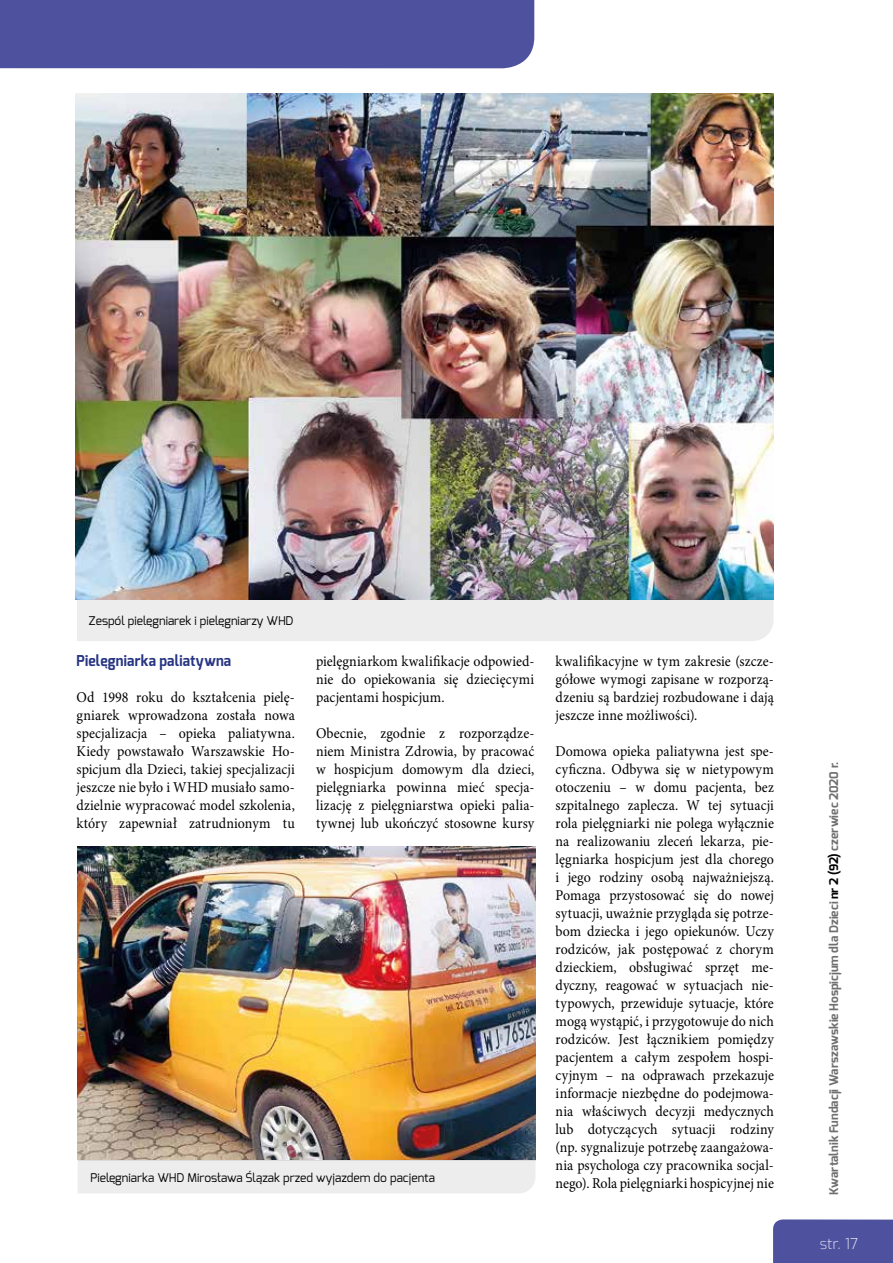
<style>
.page{position:relative;width:893px;height:1263px;background:#fff}
.page>*{position:absolute;margin:0;border:0;box-sizing:border-box;transform-origin:0 0}
.t1{font:15px/18px "Minion Pro";letter-spacing:.005em;color:#000;text-align:justify;scale:.93 1}
.t2{font:700 15px "Exo";letter-spacing:.015em;color:#283583;scale:.93 1}
.t3{font:200 15px "Exo";color:#fff}
.t4{font:12px "Exo";color:#000}
.t5{font:700 12px "Exo";color:#706f6f}
.s1{color:#000}
</style>
<div class="page">
<div style="left:773px;top:1219px;width:120px;height:44px;background:#4e519e"></div>
<div style="left:0;top:0;width:534px;height:68px;background:#4e519e"></div>
<div style="left:77px;top:599px;width:696px;height:42px;background:#ededed"></div>
<img style="left:76px;top:94px;width:697px;height:505px">
<div style="left:78px;top:1160px;width:457px;height:33px;background:#ededed"></div>
<img style="left:78px;top:846px;width:457px;height:314px">
<p class="t4" style="left:89px;top:613px;width:206px">Zespól pielęgniarek i pielęgniarzy WHD</p>
<p class="t2" style="left:77px;top:651px;width:168px">Pielęgniarka paliatywna</p>
<p class="t1" style="left:77px;top:688px;width:236px">Od 1998 roku do kształcenia pielę&shy;gniarek wprowadzona została nowa specjalizacja – opieka paliatywna.<br>Kiedy powstawało Warszawskie Ho&shy;spicjum dla Dzieci, takiej specjalizacji jeszcze nie było i WHD musiało samo&shy;dzielnie wypracować model szkolenia, który zapewniał zatrudnionym tu</p>
<p class="t1" style="left:316px;top:652px;width:236px">pielęgniarkom kwalifikacje odpowied&shy;nie do opiekowania się dziecięcymi pacjentami hospicjum.</p>
<p class="t1" style="left:316px;top:724px;width:236px">Obecnie, zgodnie z rozporządze&shy;niem Ministra Zdrowia, by pracować w hospicjum domowym dla dzieci, pielęgniarka powinna mieć specja&shy;lizację z pielęgniarstwa opieki palia&shy;tywnej lub ukończyć stosowne kursy</p>
<p class="t4" style="left:90px;top:1169px;width:346px">Pielęgniarka WHD Mirosława Ślązak przed wyjazdem do pacjenta</p>
<p class="t1" style="left:556px;top:652px;width:236px">kwalifikacyjne w tym zakresie (szcze&shy;gółowe wymogi zapisane w rozporzą&shy;dzeniu są bardziej rozbudowane i dają jeszcze inne możliwości).</p>
<p class="t1" style="left:556px;top:742px;width:236px">Domowa opieka paliatywna jest spe&shy;cyficzna. Odbywa się w nietypowym otoczeniu – w domu pacjenta, bez szpitalnego zaplecza. W tej sytuacji rola pielęgniarki nie polega wyłącznie na realizowaniu zleceń lekarza, pie&shy;lęgniarka hospicjum jest dla chorego i jego rodziny osobą najważniejszą.<br>Pomaga przystosować się do nowej sytuacji, uważnie przygląda się potrze&shy;bom dziecka i jego opiekunów. Uczy rodziców, jak postępować z chorym dzieckiem, obsługiwać sprzęt me&shy;dyczny, reagować w sytuacjach nie&shy;typowych, przewiduje sytuacje, które mogą wystąpić, i przygotowuje do nich rodziców. Jest łącznikiem pomiędzy pacjentem a całym zespołem hospi&shy;cyjnym – na odprawach przekazuje informacje niezbędne do podejmowa&shy;nia właściwych decyzji medycznych lub dotyczących sytuacji rodziny (np. sygnalizuje potrzebę zaangażowa&shy;nia psychologa czy pracownika socjal&shy;nego). Rola pielęgniarki hospicyjnej nie</p>
<p class="t5" style="left:826px;top:1195px;width:435px;rotate:-90deg">Kwartalnik Fundacji Warszawskie Hospicjum dla Dzieci <span class="s1">nr 2 (92)</span> czerwiec 2020 r.</p>
<p class="t3" style="left:820px;top:1232px;width:40px">str. 17</p>
</div>
